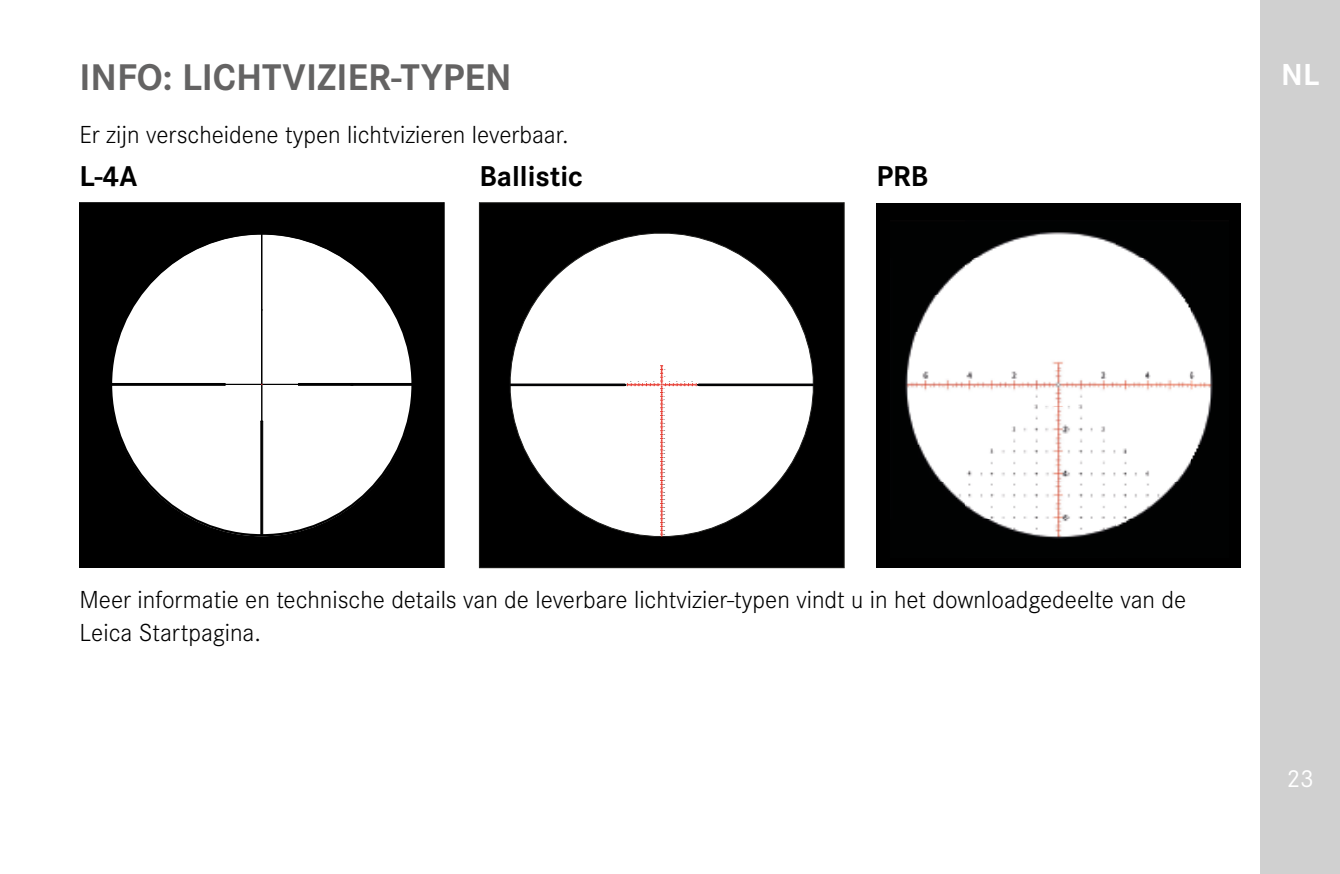
<style>
.page{position:relative;width:1340px;height:874px;background:#fff}
.page>*{position:absolute;margin:0;border:0;box-sizing:border-box;transform-origin:0 0}
.Heading____Chapter{font:700 38.5px "Corporate S";color:#646363}
.t1{font:700 31.5px "Corporate S";color:#fff}
.Heading____Heading_0{font:700 29.75px "Corporate S";color:#000}
.Text____Body_Text{font:300 25.55px/33.2px "Corporate S";color:#000}
.t2{font:25.55px "Corporate S";color:#fff}
</style>
<div class="page">
<div style="left:1260px;top:0;width:79px;height:873px;background:#d0d0d0"></div>
<div style="left:79px;top:202px;width:365px;height:365px;background:#000"></div>
<div style="left:79px;top:202px;width:365px;height:365px;border:1px solid #000"></div>
<div style="left:110px;top:233px;width:304px;height:304px;background:#fff;border-radius:50%"></div>
<hr style="left:261px;top:233px;width:1px;height:151px;background:#000">
<svg style="left:111px;top:382px;width:301px;height:153px"></svg>
<div style="left:479px;top:202px;width:365px;height:365px;background:#000"></div>
<div style="left:479px;top:202px;width:365px;height:365px;border:1px solid #1e1e1c"></div>
<svg style="left:510px;top:233px;width:304px;height:304px"></svg>
<div style="left:698px;top:383px;width:115px;height:3px;border:1px solid #020203"></div>
<div style="left:510px;top:383px;width:114px;height:3px;border:1px solid #020203"></div>
<svg style="left:624px;top:365px;width:75px;height:171px;background:#fcf8f7"></svg>
<div style="left:876px;top:202px;width:365px;height:365px;background:#000"></div>
<img style="left:905px;top:232px;width:308px;height:307px">
<p class="Heading____Chapter" style="left:79px;top:47px;width:434px">INFO: LICHTVIZIER-TYPEN</p>
<p class="Text____Body_Text" style="left:79px;top:116px;width:491px">Er zijn verscheidene typen lichtvizieren leverbaar.</p>
<p class="Heading____Heading_0" style="left:79px;top:152px;width:60px">L-4A</p>
<p class="Heading____Heading_0" style="left:479px;top:152px;width:105px">Ballistic</p>
<p class="Heading____Heading_0" style="left:876px;top:152px;width:53px">PRB</p>
<p class="t1" style="left:1281px;top:49px;width:39px">NL</p>
<p class="Text____Body_Text" style="left:79px;top:580px;width:1108px">Meer informatie en technische details van de leverbare lichtvizier-typen vindt u in het downloadgedeelte van de<br>Leica Startpagina.</p>
<p class="t2" style="left:1286px;top:759px;width:29px">23</p>
</div>
